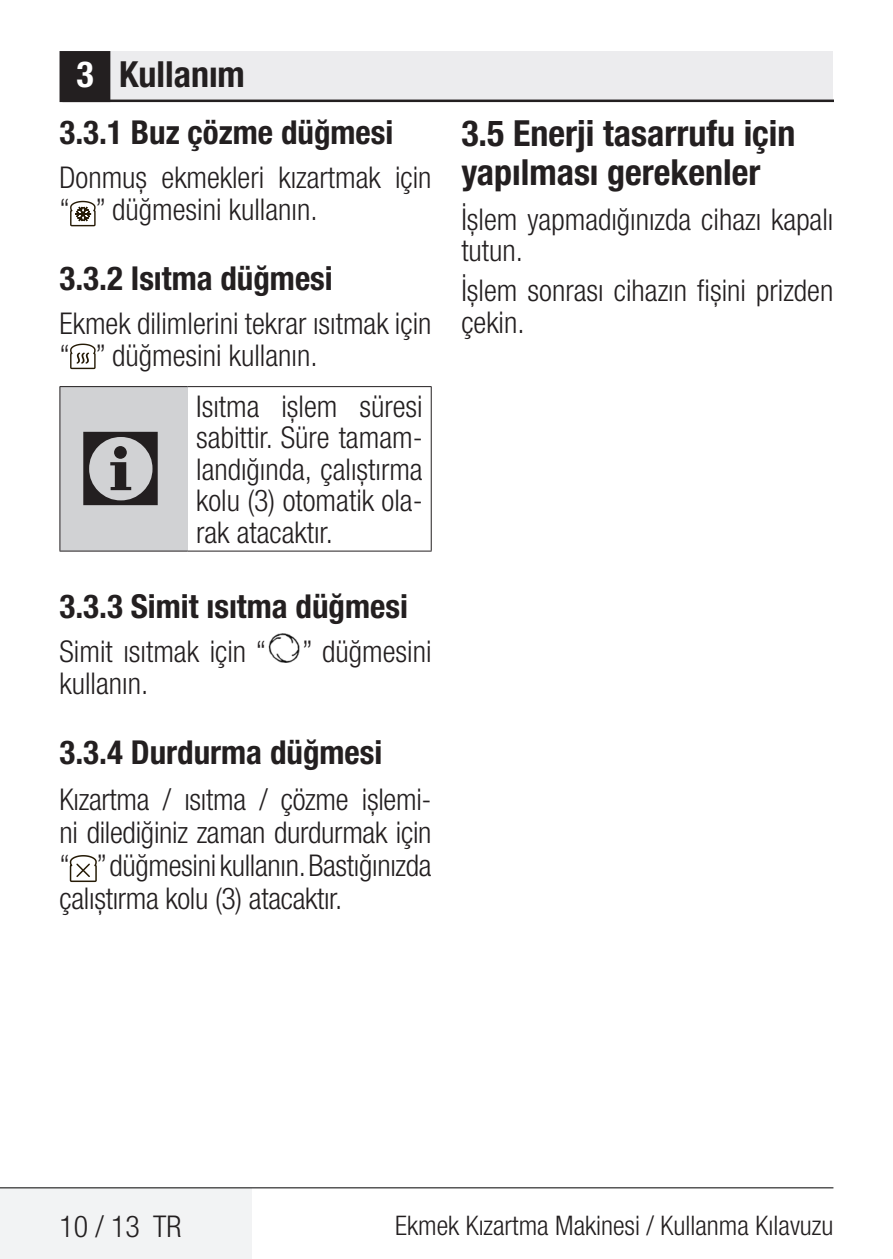
<style>
.page{position:relative;width:893px;height:1259px;background:#fff}
.page>*{position:absolute;margin:0;border:0;box-sizing:border-box;transform-origin:0 0}
.t1{font:108px "ZIWARNUN";color:#231f20}
.t2{font:700 condensed 36px/39px "Helvetica Neue LT Pro";color:#231f20}
.t3{font:700 condensed 33px "Helvetica Neue LT Pro";color:#231f20}
.t4{font:300 condensed 30px/31.5px "Helvetica Neue LT Pro";color:#231f20}
.t5{font:300 condensed 27px "Helvetica Neue LT Pro";color:#231f20}
.s1{color:#fff}
</style>
<div class="page">
<div style="left:62px;top:51px;width:771px;height:50px;background:#ececee"></div>
<hr style="left:62px;top:100px;width:771px;height:2px;background:#231f20">
<div style="left:61px;top:53px;width:48px;height:48px;background:#231f20"></div>
<div style="left:60px;top:51px;width:50px;height:51px;border:3px solid #231f20"></div>
<div style="left:0;top:1188px;width:252px;height:71px;background:#f2f3f4"></div>
<hr style="left:0;top:1187px;width:833px;height:1px;background:#000">
<svg style="left:70px;top:201px;width:26px;height:25px"></svg>
<svg style="left:70px;top:343px;width:26px;height:26px"></svg>
<div style="left:60px;top:386px;width:128px;height:165px;background:#d1d2d4"></div>
<hr style="left:188px;top:386px;width:244px;height:1px;background:#231f20">
<hr style="left:431px;top:387px;width:1px;height:164px;background:#231f20">
<hr style="left:188px;top:550px;width:244px;height:1px;background:#231f20">
<hr style="left:60px;top:386px;width:128px;height:1px;background:#231f20">
<hr style="left:59px;top:387px;width:1px;height:164px;background:#231f20">
<hr style="left:60px;top:550px;width:128px;height:1px;background:#231f20">
<img style="left:268px;top:633px;width:32px;height:29px">
<svg style="left:70px;top:855px;width:27px;height:27px"></svg>
<p class="t2" style="left:77px;top:54px;width:170px"><span class="s1">3</span> Kullanım</p>
<p class="t3" style="left:60px;top:112px;width:335px">3.3.1 Buz çözme düğmesi</p>
<p class="t4" style="left:60px;top:162px;width:374px">Donmuş ekmekleri kızartmak için “ ” düğmesini kullanın.</p>
<p class="t3" style="left:60px;top:258px;width:275px">3.3.2 Isıtma düğmesi</p>
<p class="t4" style="left:60px;top:308px;width:373px">Ekmek dilimlerini tekrar ısıtmak için “ ” düğmesini kullanın.</p>
<h1 class="t1" style="left:77px;top:411px;width:94px">C</h1>
<p class="t4" style="left:196px;top:390px;width:228px;text-align:justify">Isıtma işlem süresi sabittir. Süre tamam&shy;landığında, çalıştırma kolu (3) otomatik ola&shy;rak atacaktır.</p>
<p class="t3" style="left:60px;top:586px;width:350px">3.3.3 Simit ısıtma düğmesi</p>
<p class="t4" style="left:60px;top:635px;width:374px">Simit ısıtmak için “ ” düğmesini kullanın.</p>
<p class="t3" style="left:60px;top:732px;width:324px">3.3.4 Durdurma düğmesi</p>
<p class="t4" style="left:60px;top:782px;width:374px;line-height:33px;text-align:justify">Kızartma / ısıtma / çözme işlemi&shy;ni dilediğiniz zaman durdurmak için “ ” düğmesini kullanın. Bastığınızda çalıştırma kolu (3) atacaktır.</p>
<p class="t2" style="left:461px;top:113px;width:336px">3.5 Enerji tasarrufu için yapılması gerekenler</p>
<p class="t4" style="left:461px;top:203px;width:374px">İşlem yapmadığınızda cihazı kapalı tutun.</p>
<p class="t4" style="left:461px;top:274px;width:374px">İşlem sonrası cihazın fişini prizden çekin.</p>
<p class="t4" style="left:60px;top:1210px;width:123px">10 / 13 TR</p>
<p class="t5" style="left:395px;top:1210px;width:440px">Ekmek Kızartma Makinesi / Kullanma Kılavuzu</p>
</div>
